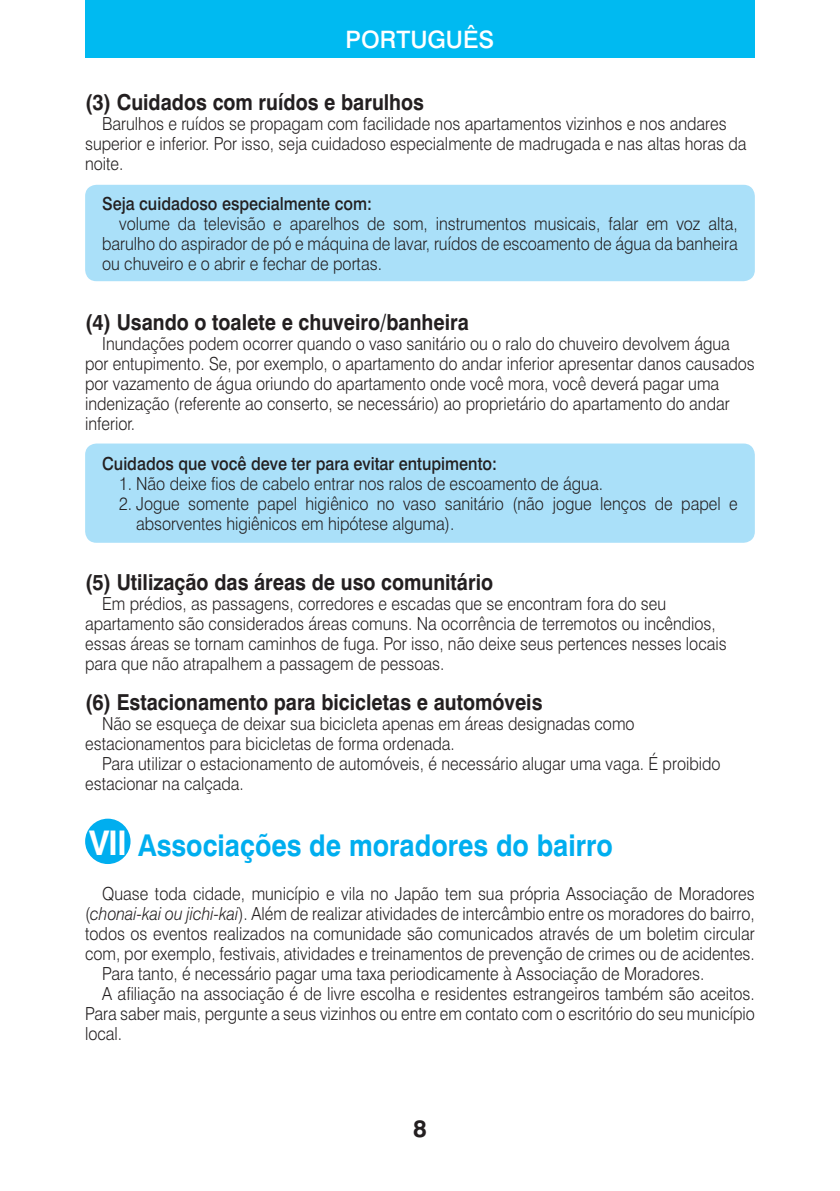
<style>
.page{position:relative;width:840px;height:1191px;background:#fff}
.page>*{position:absolute;margin:0;border:0;box-sizing:border-box;transform-origin:0 0}
.t1{font:700 30px "Swiss 721 BT";color:#00aeef;scale:.9 1}
.t2{font:500 24px "Swiss 721 BT";color:#fff}
.t3{font:700 24px "Swiss 721 BT";color:#231f20}
.t4{font:700 22px "Swiss 721 BT";color:#231f20;scale:.9 1}
.t5{font:300 18px/20px "Swiss 721 BT";color:#231f20;scale:.9 1}
.t6{font:500 18px "Swiss 721 BT";color:#231f20;scale:.9 1}
.s1{font-size:34px;color:#fff}
.s2{font-style:italic}
</style>
<div class="page">
<div style="left:85px;top:0;width:669px;height:57px;background:#00baf1"></div>
<div style="left:85px;top:443px;width:669px;height:100px;background:#aae0f9;border-radius:11px"></div>
<div style="left:85px;top:185px;width:669px;height:96px;background:#aae0f9;border-radius:11px"></div>
<div style="left:85px;top:818px;width:45px;height:46px;background:#00aeef;border-radius:50%"></div>
<h2 class="t2" style="left:345px;top:24px;width:150px">PORTUGUÊS</h2>
<p class="t4" style="left:85px;top:88px;width:378px">(3) Cuidados com ruídos e barulhos</p>
<p class="t5" style="left:85px;top:113px;width:736px;text-indent:17px">Barulhos e ruídos se propagam com facilidade nos apartamentos vizinhos e nos andares superior e inferior. Por isso, seja cuidadoso especialmente de madrugada e nas altas horas da noite.</p>
<p class="t6" style="left:102px;top:192px;width:301px">Seja cuidadoso especialmente com:</p>
<p class="t5" style="left:102px;top:213px;width:707px;text-align:justify;text-indent:17px">volume da televisão e aparelhos de som, instrumentos musicais, falar em voz alta, barulho do aspirador de pó e máquina de lavar, ruídos de escoamento de água da banheira ou chuveiro e o abrir e fechar de portas.</p>
<p class="t4" style="left:85px;top:308px;width:428px">(4) Usando o toalete e chuveiro/banheira</p>
<p class="t5" style="left:85px;top:333px;width:745px;text-indent:17px">Inundações podem ocorrer quando o vaso sanitário ou o ralo do chuveiro devolvem água por entupimento. Se, por exemplo, o apartamento do andar inferior apresentar danos causados por vazamento de água oriundo do apartamento onde você mora, você deverá pagar uma indenização (referente ao conserto, se necessário) ao proprietário do apartamento do andar inferior.</p>
<p class="t6" style="left:102px;top:452px;width:440px">Cuidados que você deve ter para evitar entupimento:</p>
<p class="t5" style="left:119px;top:473px;width:539px">1. Não deixe fios de cabelo entrar nos ralos de escoamento de água.</p>
<p class="t5" style="left:136px;top:493px;width:669px;text-indent:-17px">2. Jogue somente papel higiênico no vaso sanitário (não jogue lenços de papel e absorventes higiênicos em hipótese alguma).</p>
<p class="t4" style="left:85px;top:568px;width:454px">(5) Utilização das áreas de uso comunitário</p>
<p class="t5" style="left:85px;top:593px;width:714px;text-indent:17px">Em prédios, as passagens, corredores e escadas que se encontram fora do seu apartamento são considerados áreas comuns. Na ocorrência de terremotos ou incêndios, essas áreas se tornam caminhos de fuga. Por isso, não deixe seus pertences nesses locais para que não atrapalhem a passagem de pessoas.</p>
<p class="t4" style="left:85px;top:688px;width:509px">(6) Estacionamento para bicicletas e automóveis</p>
<p class="t5" style="left:85px;top:713px;width:611px;text-indent:17px">Não se esqueça de deixar sua bicicleta apenas em áreas designadas como estacionamentos para bicicletas de forma ordenada.</p>
<p class="t5" style="left:85px;top:753px;width:707px;text-indent:17px">Para utilizar o estacionamento de automóveis, é necessário alugar uma vaga. É proibido estacionar na calçada.</p>
<h1 class="t1" style="left:89px;top:827px;width:583px"><span class="s1">VII</span> Associações de moradores do bairro</h1>
<p class="t5" style="left:102px;top:883px;width:726px">Quase toda cidade, município e vila no Japão tem sua própria Associação de Moradores</p>
<p class="t5" style="left:85px;top:903px;width:745px">(<span class="s2">chonai-kai ou jichi-kai</span>). Além de realizar atividades de intercâmbio entre os moradores do bairro,</p>
<p class="t5" style="left:85px;top:923px;width:745px">todos os eventos realizados na comunidade são comunicados através de um boletim circular</p>
<p class="t5" style="left:85px;top:943px;width:745px">com, por exemplo, festivais, atividades e treinamentos de prevenção de crimes ou de acidentes.</p>
<p class="t5" style="left:102px;top:963px;width:670px">Para tanto, é necessário pagar uma taxa periodicamente à Associação de Moradores.</p>
<p class="t5" style="left:102px;top:983px;width:726px">A afiliação na associação é de livre escolha e residentes estrangeiros também são aceitos.</p>
<p class="t5" style="left:85px;top:1003px;width:745px">Para saber mais, pergunte a seus vizinhos ou entre em contato com o escritório do seu município</p>
<p class="t5" style="left:85px;top:1023px;width:43px">local.</p>
<h2 class="t3" style="left:413px;top:1114px;width:15px">8</h2>
</div>
